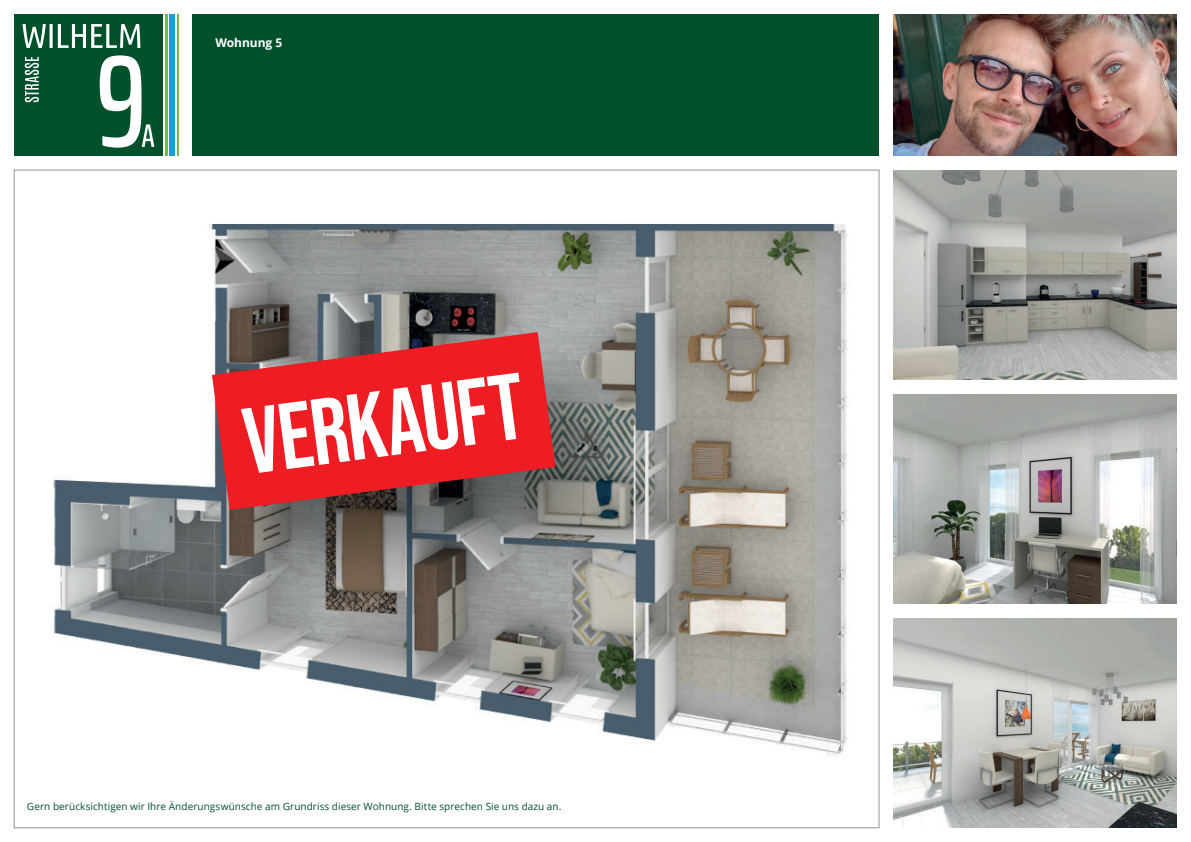
<style>
.page{position:relative;width:1191px;height:842px;background:#fff}
.page>*{position:absolute;margin:0;border:0;box-sizing:border-box;transform-origin:0 0}
.t1{font:93.7px "Bebas Neue";color:#fff}
.t2{font:700 12px "Open Sans";letter-spacing:-.005em;color:#fff}
.t3{font:10px "Open Sans";letter-spacing:.005em;color:#00512b}
</style>
<div class="page">
<div style="left:193px;top:14px;width:686px;height:142px;background:#00512b"></div>
<img style="left:893px;top:14px;width:283px;height:142px">
<img style="left:893px;top:170px;width:283px;height:210px">
<img style="left:893px;top:394px;width:283px;height:210px">
<img style="left:893px;top:618px;width:283px;height:210px">
<div style="left:169px;top:14px;width:5px;height:142px;background:#139fda"></div>
<hr style="left:165px;top:14px;width:2px;height:142px;background:#70be46">
<hr style="left:177px;top:14px;width:2px;height:142px;background:#70be46">
<div style="left:14px;top:14px;width:149px;height:142px;background:#00512b"></div>
<svg style="left:100px;top:55px;width:54px;height:93px"></svg>
<svg style="left:22px;top:24px;width:118px;height:24px"></svg>
<svg style="left:25px;top:57px;width:14px;height:45px"></svg>
<img style="left:53px;top:224px;width:795px;height:533px">
<img style="left:201px;top:321px;width:458px;height:292px">
<svg style="left:206px;top:326px;width:355px;height:190px;background:#c1373b"></svg>
<p class="t2" style="left:215px;top:35px;width:68px">Wohnung 5</p>
<h1 class="t1" style="left:238px;top:388px;width:283px;rotate:-7deg">VERKAUFT</h1>
<p class="t3" style="left:27px;top:799px;width:536px">Gern berücksichtigen wir Ihre Änderungswünsche am Grundriss dieser Wohnung. Bitte sprechen Sie uns dazu an.</p>
</div>
